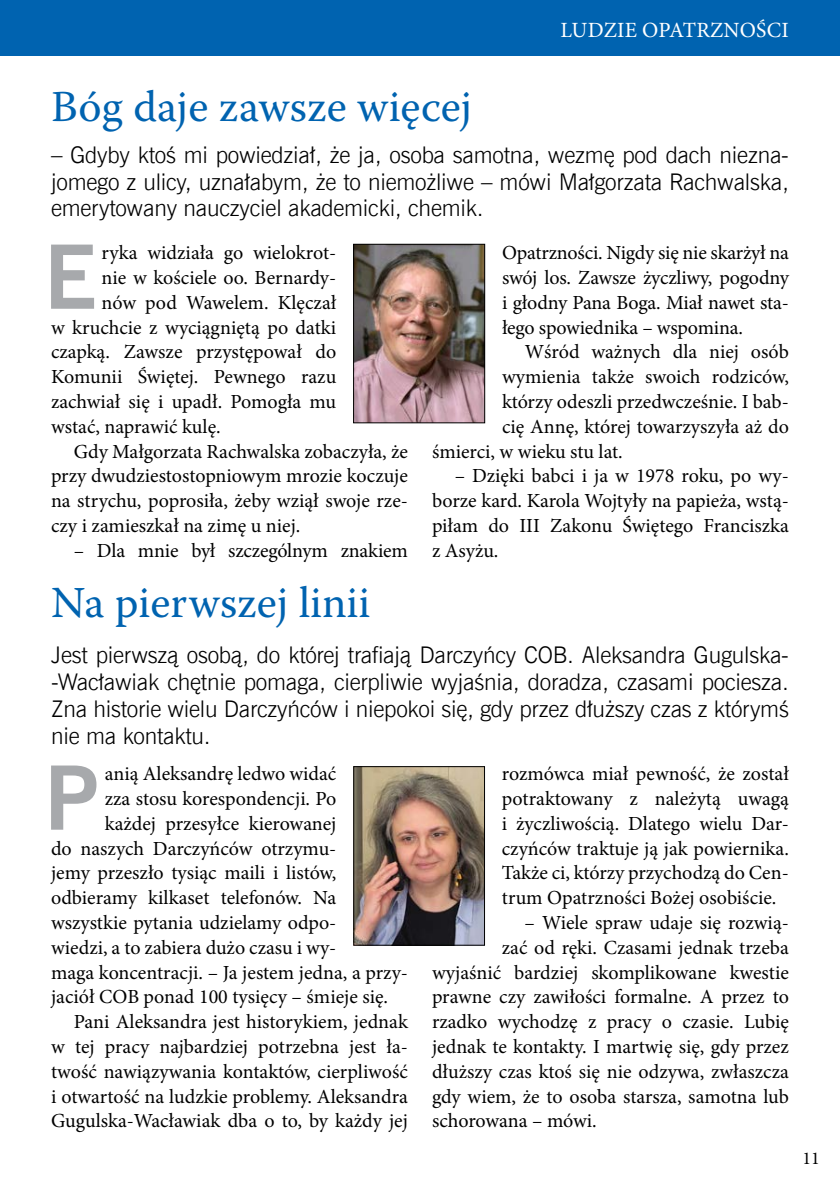
<style>
.page{position:relative;width:840px;height:1191px;background:#fff}
.page>*{position:absolute;margin:0;border:0;box-sizing:border-box;transform-origin:0 0}
.t1{font:88.2px "News Goth EU Bold";color:#a7a9ac}
.t2{font:44px "Warnock Pro";color:#0063b0}
.t3{font:23px/26.8px "News Goth Lt EU Normal";letter-spacing:-.01em;color:#000;text-align:justify}
.t4{font:21.8px "Minion Pro";letter-spacing:.01em;color:#fff}
.t5{font:20px/24.8px "Minion Pro";color:#000;text-align:justify}
.t6{font:18px "Minion Pro";color:#000}
</style>
<div class="page">
<div style="left:0;top:0;width:839px;height:56px;background:#0063b0"></div>
<img style="left:355px;top:246px;width:127px;height:175px">
<div style="left:353px;top:244px;width:131px;height:179px;border:1px solid #000"></div>
<img style="left:355px;top:768px;width:127px;height:175px">
<div style="left:353px;top:766px;width:131px;height:179px;border:1px solid #000"></div>
<p class="t4" style="left:560px;top:16px;width:178px">Lud zie Opatrznoś</p>
<p class="t4" style="left:766px;top:16px;width:24px">ci</p>
<h2 class="t2" style="left:51px;top:80px;width:422px">Bóg daje zawsze więcej</h2>
<p class="t3" style="left:51px;top:142px;width:739px">– Gdyby ktoś mi powiedział, że ja, osoba samotna, wezmę pod dach niezna&shy;jomego z ulicy, uznałabym, że to niemożliwe – mówi Małgorzata Rachwalska, emerytowany nauczyciel akademicki, chemik.</p>
<h1 class="t1" style="left:44px;top:222px;width:55px">E</h1>
<p class="t5" style="left:101px;top:240px;width:236px">ryka widziała go wielokrot-</p>
<p class="t5" style="left:101px;top:265px;width:236px">nie w kościele oo. Bernardy-</p>
<p class="t5" style="left:101px;top:290px;width:236px">nów pod Wawelem. Klęczał</p>
<p class="t5" style="left:51px;top:315px;width:286px">w kruchcie z wyciągniętą po datki</p>
<p class="t5" style="left:51px;top:340px;width:286px">czapką. Zawsze przystępował do</p>
<p class="t5" style="left:51px;top:364px;width:286px">Komunii Świętej. Pewnego razu</p>
<p class="t5" style="left:51px;top:389px;width:286px">zachwiał się i upadł. Pomogła mu</p>
<p class="t5" style="left:51px;top:414px;width:171px">wstać, naprawić kulę.</p>
<p class="t5" style="left:74px;top:439px;width:335px">Gdy Małgorzata Rachwalska zobaczyła, że</p>
<p class="t5" style="left:51px;top:464px;width:358px">przy dwudziestostopniowym mrozie koczuje</p>
<p class="t5" style="left:51px;top:488px;width:358px">na strychu, poprosiła, żeby wziął swoje rze-</p>
<p class="t5" style="left:51px;top:513px;width:250px">czy i zamieszkał na zimę u niej.</p>
<p class="t5" style="left:74px;top:538px;width:335px">– Dla mnie był szczególnym znakiem</p>
<h2 class="t2" style="left:51px;top:576px;width:320px">Na pierwszej linii</h2>
<p class="t5" style="left:501px;top:240px;width:288px">Opatrzności. Nigdy się nie skarżył na swój los. Zawsze życzliwy, pogodny i głodny Pana Boga. Miał nawet sta&shy;łego spowiednika – wspomina.</p>
<p class="t5" style="left:524px;top:340px;width:265px">Wśród ważnych dla niej osób</p>
<p class="t5" style="left:501px;top:364px;width:288px">wymienia także swoich rodziców,</p>
<p class="t5" style="left:501px;top:389px;width:288px">którzy odeszli przedwcześnie. I bab-</p>
<p class="t5" style="left:501px;top:414px;width:288px">cię Annę, której towarzyszyła aż do</p>
<p class="t5" style="left:432px;top:439px;width:192px">śmierci, w wieku stu lat.</p>
<p class="t5" style="left:432px;top:464px;width:358px;text-indent:23px">– Dzięki babci i ja w 1978 roku, po wy&shy;borze kard. Karola Wojtyły na papieża, wstą&shy;piłam do III Zakonu Świętego Franciszka z Asyżu.</p>
<p class="t3" style="left:51px;top:642px;width:739px">Jest pierwszą osobą, do której trafiają Darczyńcy COB. Aleksandra Gugulska--Wacławiak chętnie pomaga, cierpliwie wyjaśnia, doradza, czasami pociesza.<br>Zna historie wielu Darczyńców i niepokoi się, gdy przez dłuższy czas z którymś nie ma kontaktu.</p>
<h1 class="t1" style="left:44px;top:743px;width:57px">P</h1>
<p class="t5" style="left:105px;top:761px;width:233px">anią Aleksandrę ledwo widać</p>
<p class="t5" style="left:105px;top:786px;width:233px">zza stosu korespondencji. Po</p>
<p class="t5" style="left:105px;top:811px;width:233px">każdej przesyłce kierowanej</p>
<p class="t5" style="left:51px;top:835px;width:287px">do naszych Darczyńców otrzymu-</p>
<p class="t5" style="left:51px;top:860px;width:287px">jemy przeszło tysiąc maili i listów,</p>
<p class="t5" style="left:51px;top:885px;width:287px">odbieramy kilkaset telefonów. Na</p>
<p class="t5" style="left:51px;top:910px;width:287px">wszystkie pytania udzielamy odpo-</p>
<p class="t5" style="left:51px;top:935px;width:287px">wiedzi, a to zabiera dużo czasu i wy-</p>
<p class="t5" style="left:51px;top:959px;width:358px">maga koncentracji. – Ja jestem jedna, a przy-</p>
<p class="t5" style="left:51px;top:984px;width:338px">jaciół COB ponad 100 tysięcy – śmieje się.</p>
<p class="t5" style="left:74px;top:1009px;width:336px">Pani Aleksandra jest historykiem, jednak</p>
<p class="t5" style="left:51px;top:1034px;width:358px">w tej pracy najbardziej potrzebna jest ła-</p>
<p class="t5" style="left:51px;top:1059px;width:358px">twość nawiązywania kontaktów, cierpliwość</p>
<p class="t5" style="left:51px;top:1083px;width:358px">i otwartość na ludzkie problemy. Aleksandra</p>
<p class="t5" style="left:51px;top:1108px;width:358px">Gugulska-Wacławiak dba o to, by każdy jej</p>
<p class="t5" style="left:501px;top:761px;width:288px">rozmówca miał pewność, że został potraktowany z należytą uwagą i życzliwością. Dlatego wielu Dar&shy;czyńców traktuje ją jak powiernika.<br>Także ci, którzy przychodzą do Cen&shy;trum Opatrzności Bożej osobiście.</p>
<p class="t5" style="left:524px;top:910px;width:266px">– Wiele spraw udaje się rozwią-</p>
<p class="t5" style="left:501px;top:935px;width:288px">zać od ręki. Czasami jednak trzeba</p>
<p class="t5" style="left:432px;top:960px;width:358px">wyjaśnić bardziej skomplikowane kwestie</p>
<p class="t5" style="left:432px;top:984px;width:358px">prawne czy zawiłości formalne. A przez to</p>
<p class="t5" style="left:432px;top:1009px;width:358px">rzadko wychodzę z pracy o czasie. Lubię</p>
<p class="t5" style="left:432px;top:1034px;width:358px">jednak te kontakty. I martwię się, gdy przez</p>
<p class="t5" style="left:432px;top:1059px;width:358px">dłuższy czas ktoś się nie odzywa, zwłaszcza</p>
<p class="t5" style="left:432px;top:1084px;width:358px">gdy wiem, że to osoba starsza, samotna lub</p>
<p class="t5" style="left:432px;top:1108px;width:166px">schorowana – mówi.</p>
<p class="t6" style="left:802px;top:1146px;width:19px">11</p>
</div>
